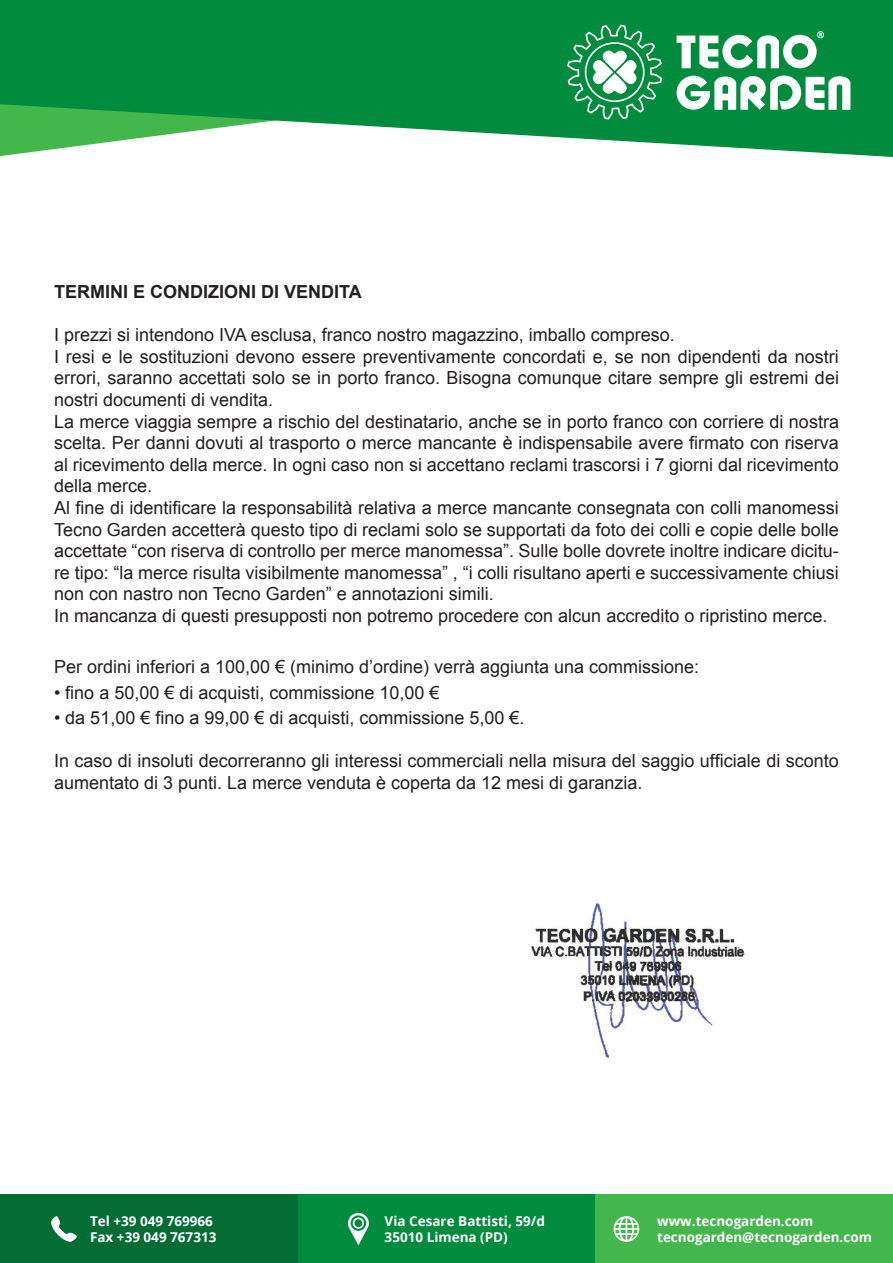
<style>
.page{position:relative;width:893px;height:1263px;background:#fff}
.page>*{position:absolute;margin:0;border:0;box-sizing:border-box;transform-origin:0 0}
.t1{font:18px/21.6px "Arial";color:#231f20}
.t2{font:700 18px "Arial";color:#231f20}
.t3{font:700 13.5px/16.2px "Open Sans";color:#fff}
</style>
<div class="page">
<svg style="left:0;top:0;width:893px;height:157px;background:#279d59"></svg>
<svg style="left:677px;top:76px;width:173px;height:34px"></svg>
<svg style="left:567px;top:25px;width:95px;height:95px"></svg>
<svg style="left:677px;top:31px;width:147px;height:37px"></svg>
<div style="left:0;top:1195px;width:298px;height:68px;background:#046d36"></div>
<div style="left:298px;top:1195px;width:297px;height:68px;background:#008b3e"></div>
<div style="left:595px;top:1195px;width:298px;height:68px;background:#44b74c"></div>
<svg style="left:347px;top:1213px;width:22px;height:32px"></svg>
<svg style="left:614px;top:1216px;width:25px;height:26px"></svg>
<svg style="left:51px;top:1216px;width:26px;height:26px"></svg>
<img style="left:531px;top:902px;width:214px;height:157px">
<p class="t2" style="left:54px;top:280px;width:309px">TERMINI E CONDIZIONI DI VENDITA</p>
<p class="t1" style="left:54px;top:324px;width:786px">I prezzi si intendono IVA esclusa, franco nostro magazzino, imballo compreso.<br>I resi e le sostituzioni devono essere preventivamente concordati e, se non dipendenti da nostri errori, saranno accettati solo se in porto franco. Bisogna comunque citare sempre gli estremi dei nostri documenti di vendita.<br>La merce viaggia sempre a rischio del destinatario, anche se in porto franco con corriere di nostra scelta. Per danni dovuti al trasporto o merce mancante è indispensabile avere firmato con riserva al ricevimento della merce. In ogni caso non si accettano reclami trascorsi i 7 giorni dal ricevimento della merce.<br>Al fine di identificare la responsabilità relativa a merce mancante consegnata con colli manomessi Tecno Garden accetterà questo tipo di reclami solo se supportati da foto dei colli e copie delle bolle accettate “con riserva di controllo per merce manomessa”. Sulle bolle dovrete inoltre indicare dicitu&shy;re tipo: “la merce risulta visibilmente manomessa” , “i colli risultano aperti e successivamente chiusi non con nastro non Tecno Garden” e annotazioni simili.<br>In mancanza di questi presupposti non potremo procedere con alcun accredito o ripristino merce.</p>
<p class="t1" style="left:54px;top:656px;width:647px">Per ordini inferiori a 100,00 € (minimo d’ordine) verrà aggiunta una commissione:</p>
<p class="t1" style="left:54px;top:682px;width:387px">• fino a 50,00 € di acquisti, commissione 10,00 €</p>
<p class="t1" style="left:54px;top:707px;width:472px">• da 51,00 € fino a 99,00 € di acquisti, commissione 5,00 €.</p>
<p class="t1" style="left:54px;top:750px;width:786px">In caso di insoluti decorreranno gli interessi commerciali nella misura del saggio ufficiale di sconto aumentato di 3 punti. La merce venduta è coperta da 12 mesi di garanzia.</p>
<p class="t3" style="left:90px;top:1213px;width:128px">Tel +39 049 769966<br>Fax +39 049 767313</p>
<p class="t3" style="left:385px;top:1213px;width:162px">Via Cesare Battisti, 59/d<br>35010 Limena (PD)</p>
<p class="t3" style="left:657px;top:1213px;width:216px">www.tecnogarden.com tecnogarden@tecnogarden.com</p>
</div>
